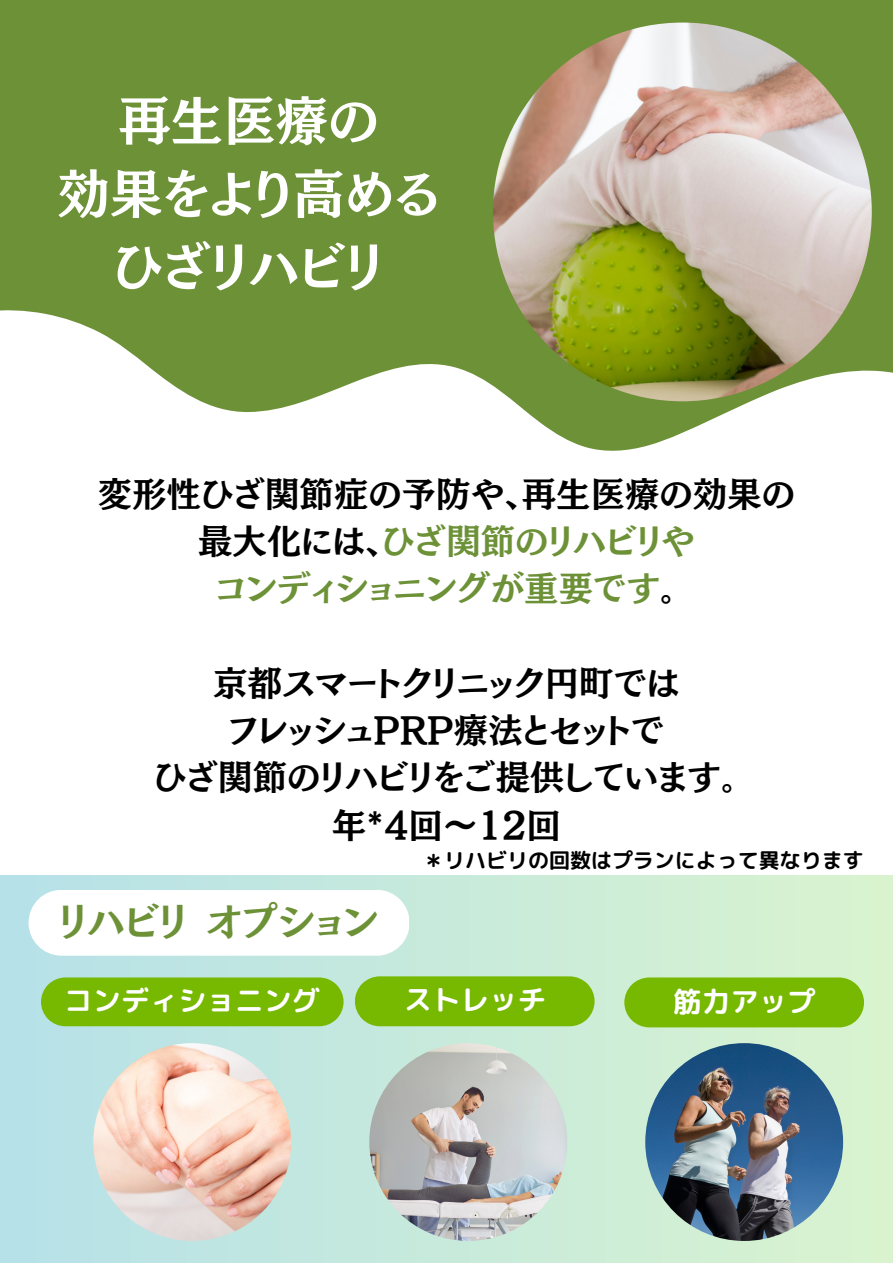
<style>
.page{position:relative;width:893px;height:1264px;background:#fff}
.page>*{position:absolute;margin:0;border:0;box-sizing:border-box;transform-origin:0 0}
.t1{font:52.5px "TEST Mode Min B B";color:#fff}
.t2{font:39px "TEST Mode Min B B";color:#6d9137}
.t3{font:34.5px "TEST Mode Min B B";color:#000}
.t4{font:34.5px "TEST Mode Min B B";color:#6d9137}
.t5{font:28.5px "rounded mplus 1 p bold";color:#fff}
.t6{font:21px "rounded mplus 1 p bold";color:#000}
.s1{color:#000}
</style>
<div class="page">
<svg style="left:0;top:0;width:892px;height:451px;fill:#6d9137"></svg>
<img style="left:493px;top:23px;width:378px;height:378px;border-radius:50%">
<div style="left:0;top:875px;width:892px;height:387px;background:linear-gradient(to right,#b7e1e9,#d8f2ce)"></div>
<img style="left:93px;top:1043px;width:198px;height:197px;border-radius:50%">
<img style="left:369px;top:1043px;width:198px;height:197px;border-radius:50%">
<img style="left:645px;top:1043px;width:198px;height:197px;border-radius:50%">
<div style="left:41px;top:977px;width:302px;height:49px;background:#77b800"></div>
<div style="left:355px;top:976px;width:239px;height:50px;background:#77b800"></div>
<div style="left:624px;top:977px;width:239px;height:50px;background:#77b800"></div>
<div style="left:29px;top:889px;width:380px;height:66px;background:#fff;border-radius:33px"></div>
<p class="t1" style="left:118px;top:94px;width:262px">再生医療の</p>
<p class="t1" style="left:57px;top:167px;width:383px">効果をより高める</p>
<p class="t1" style="left:114px;top:240px;width:270px">ひざリハビリ</p>
<p class="t3" style="left:98px;top:476px;width:698px">変形性ひざ関節症の予防や、再生医療の効果の</p>
<p class="t4" style="left:198px;top:524px;width:498px"><span class="s1">最大化には、</span>ひざ関節のリハビリや</p>
<p class="t4" style="left:215px;top:571px;width:463px">コンディショニングが重要です<span class="s1">。</span></p>
<p class="t3" style="left:213px;top:665px;width:468px">京都スマートクリニック円町では</p>
<p class="t3" style="left:228px;top:712px;width:437px">フレッシュPRP療法とセットで</p>
<p class="t3" style="left:154px;top:760px;width:585px">ひざ関節のリハビリをご提供しています。</p>
<p class="t3" style="left:332px;top:807px;width:231px">年*4回〜12回</p>
<p class="t2" style="left:59px;top:901px;width:321px">リハビリオプション</p>
<p class="t6" style="left:423px;top:845px;width:442px">＊リハビリの回数はプランによって異なります</p>
<p class="t5" style="left:64px;top:980px;width:258px">コンディショニング</p>
<p class="t5" style="left:404px;top:979px;width:144px">ストレッチ</p>
<p class="t5" style="left:673px;top:981px;width:144px">筋力アップ</p>
</div>
